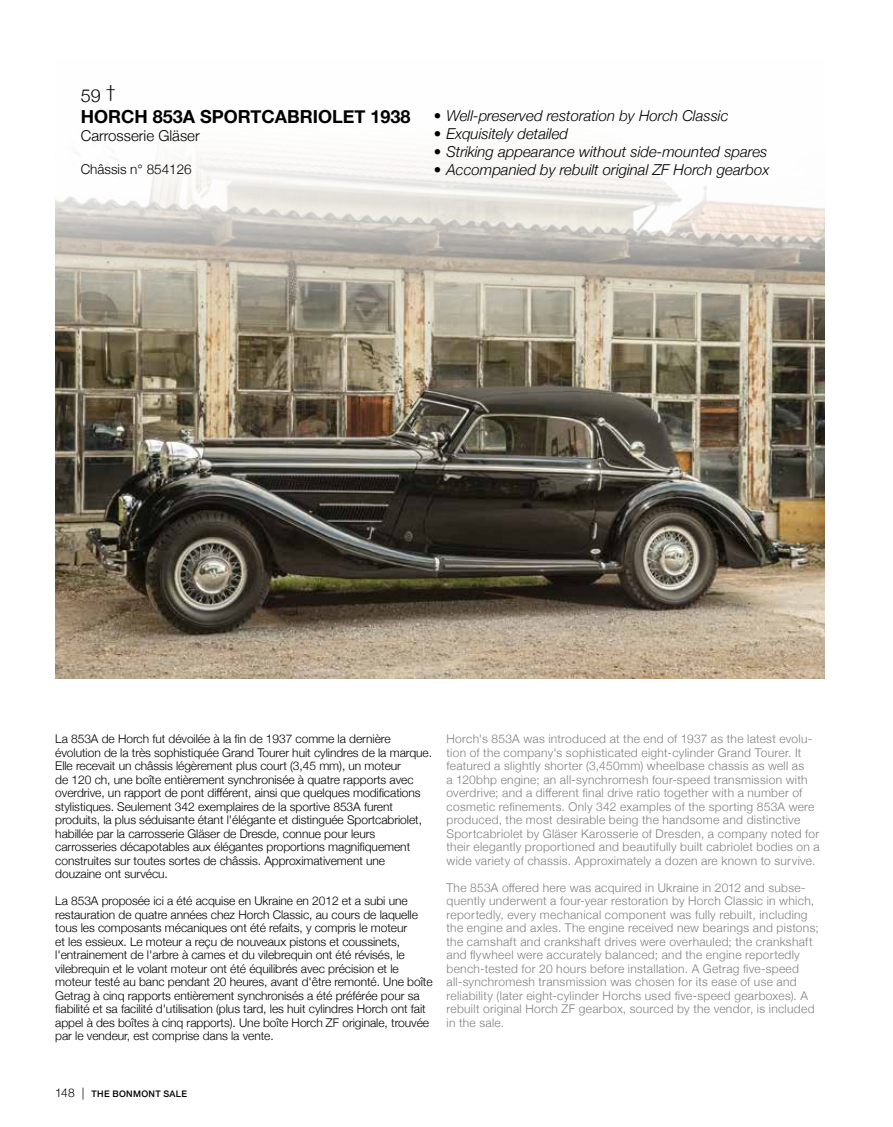
<style>
.page{position:relative;width:893px;height:1127px;background:#fff}
.page>*{position:absolute;margin:0;border:0;box-sizing:border-box;transform-origin:0 0}
.t1{font:700 18px "Helvetica Neue";color:#000}
.t2{font:300 18px "Helvetica Neue";color:#000}
.t3{font:italic 300 15px "Helvetica Neue";color:#000}
.t4{font:300 15px "Helvetica Neue";color:#000}
.t5{font:300 13.5px "Helvetica Neue";color:#000}
.t6{font:300 12px/13.5px "Helvetica Neue";letter-spacing:-.005em;color:#000}
.t7{font:300 12px/13.5px "Helvetica Neue";letter-spacing:.025em;color:#808080}
.t8{font:500 9px "Helvetica Neue";letter-spacing:.035em;color:#000}
.s1{font-weight:300;font-size:12px}
</style>
<div class="page">
<img style="left:55px;top:514px;width:770px;height:165px">
<img style="left:55px;top:153px;width:770px;height:361px">
<h1 class="t2" style="left:81px;top:82px;width:37px">59 †</h1>
<h1 class="t1" style="left:81px;top:103px;width:331px">HORCH 853A SPORTCABRIOLET 1938</h1>
<p class="t4" style="left:81px;top:124px;width:120px">Carrosserie Gläser</p>
<p class="t5" style="left:81px;top:159px;width:112px">Châssis n° 854126</p>
<p class="t3" style="left:434px;top:103px;width:296px">• Well-preserved restoration by Horch Classic</p>
<p class="t3" style="left:434px;top:121px;width:136px">• Exquisitely detailed</p>
<p class="t3" style="left:434px;top:139px;width:335px">• Striking appearance without side-mounted spares</p>
<p class="t3" style="left:434px;top:157px;width:337px">• Accompanied by rebuilt original ZF Horch gearbox</p>
<p class="t6" style="left:55px;top:731px;width:378px">La 853A de Horch fut dévoilée à la fin de 1937 comme la dernière évolution de la très sophistiquée Grand Tourer huit cylindres de la marque.<br>Elle recevait un châssis légèrement plus court (3,45 mm), un moteur<br>de 120 ch, une boîte entièrement synchronisée à quatre rapports avec overdrive, un rapport de pont différent, ainsi que quelques modifications stylistiques. Seulement 342 exemplaires de la sportive 853A furent produits, la plus séduisante étant l'élégante et distinguée Sportcabriolet, habillée par la carrosserie Gläser de Dresde, connue pour leurs carrosseries décapotables aux élégantes proportions magnifiquement construites sur toutes sortes de châssis. Approximativement une douzaine ont survécu.</p>
<p class="t6" style="left:55px;top:893px;width:379px">La 853A proposée ici a été acquise en Ukraine en 2012 et a subi une restauration de quatre années chez Horch Classic, au cours de laquelle tous les composants mécaniques ont été refaits, y compris le moteur<br>et les essieux. Le moteur a reçu de nouveaux pistons et coussinets, l'entrainement de l'arbre à cames et du vilebrequin ont été révisés, le vilebrequin et le volant moteur ont été équilibrés avec précision et le moteur testé au banc pendant 20 heures, avant d'être remonté. Une boîte Getrag à cinq rapports entièrement synchronisés a été préférée pour sa fiabilité et sa facilité d'utilisation (plus tard, les huit cylindres Horch ont fait appel à des boîtes à cinq rapports). Une boîte Horch ZF originale, trouvée par le vendeur, est comprise dans la vente.</p>
<p class="t7" style="left:446px;top:731px;width:375px">Horch's 853A was introduced at the end of 1937 as the latest evolu&shy;tion of the company's sophisticated eight-cylinder Grand Tourer. It featured a slightly shorter (3,450mm) wheelbase chassis as well as<br>a 120bhp engine; an all-synchromesh four-speed transmission with overdrive; and a different final drive ratio together with a number of cosmetic refinements. Only 342 examples of the sporting 853A were produced, the most desirable being the handsome and distinctive Sportcabriolet by Gläser Karosserie of Dresden, a company noted for their elegantly proportioned and beautifully built cabriolet bodies on a wide variety of chassis. Approximately a dozen are known to survive.</p>
<p class="t7" style="left:446px;top:880px;width:374px">The 853A offered here was acquired in Ukraine in 2012 and subse&shy;quently underwent a four-year restoration by Horch Classic in which, reportedly, every mechanical component was fully rebuilt, including the engine and axles. The engine received new bearings and pistons; the camshaft and crankshaft drives were overhauled; the crankshaft and flywheel were accurately balanced; and the engine reportedly bench-tested for 20 hours before installation. A Getrag five-speed all-synchromesh transmission was chosen for its ease of use and reliability (later eight-cylinder Horchs used five-speed gearboxes). A rebuilt original Horch ZF gearbox, sourced by the vendor, is included in the sale.</p>
<p class="t8" style="left:55px;top:1087px;width:133px"><span class="s1">148 |</span> THE BONMONT SALE</p>
</div>
